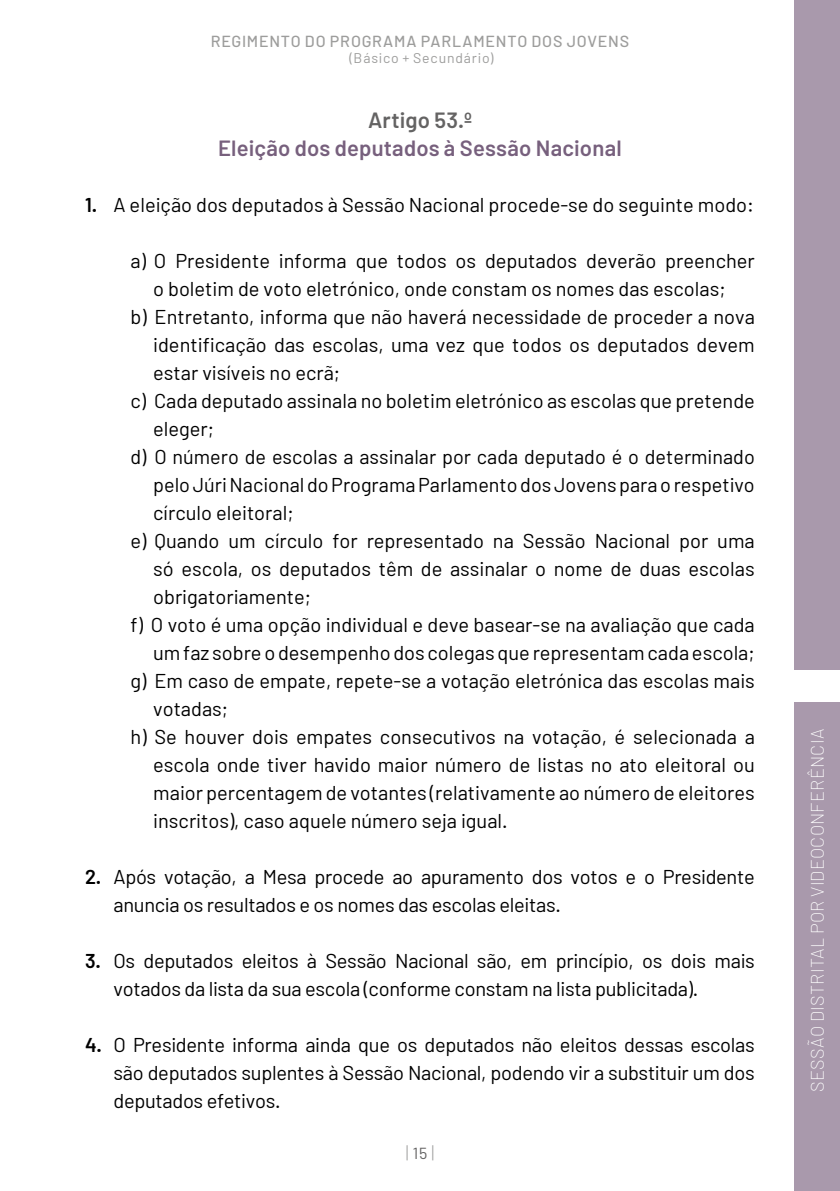
<style>
.page{position:relative;width:840px;height:1191px;background:#fff}
.page>*{position:absolute;margin:0;border:0;box-sizing:border-box;transform-origin:0 0}
.t1{font:600 22px "Barlow";letter-spacing:.01em;color:#77607d}
.t2{font:600 22px "Barlow";letter-spacing:.01em;color:#646363}
.t3{font:20px/28px "Barlow";color:#000}
.t4{font:200 18px "Barlow";letter-spacing:.015em;color:#fff}
.t5{font:300 18px "Barlow";color:#9d9d9c}
.t6{font:500 16px "Barlow";letter-spacing:.05em;color:#9d9d9c}
.t7{font:14px "Barlow";letter-spacing:.06em;color:#9d9d9c}
.s1{font-weight:600}
.s2{font-weight:400;font-size:16px;color:#646363}
</style>
<div class="page">
<div style="left:794px;top:0;width:45px;height:1191px;background:#a999ac"></div>
<div style="left:787px;top:670px;width:52px;height:32px;background:#fff"></div>
<p class="t6" style="left:211px;top:32px;width:419px">REGIMENTO DO PROGRAMA PARLAMENTO DOS JOVENS</p>
<p class="t7" style="left:349px;top:50px;width:145px">(Básico + Secundário)</p>
<p class="t2" style="left:368px;top:106px;width:105px">Artigo 53.º</p>
<p class="t1" style="left:218px;top:134px;width:405px">Eleição dos deputados à Sessão Nacional</p>
<p class="t3" style="left:85px;top:190px;width:670px"><span class="s1">1.</span> A eleição dos deputados à Sessão Nacional procede‑se do seguinte modo:</p>
<p class="t3" style="left:130px;top:246px;width:625px">a) O Presidente informa que todos os deputados deverão preencher</p>
<p class="t3" style="left:153px;top:274px;width:573px">o boletim de voto eletrónico, onde constam os nomes das escolas;</p>
<p class="t3" style="left:130px;top:302px;width:625px">b) Entretanto, informa que não haverá necessidade de proceder a nova</p>
<p class="t3" style="left:153px;top:330px;width:602px">identificação das escolas, uma vez que todos os deputados devem</p>
<p class="t3" style="left:153px;top:358px;width:188px">estar visíveis no ecrã;</p>
<p class="t3" style="left:130px;top:386px;width:625px">c) Cada deputado assinala no boletim eletrónico as escolas que pretende</p>
<p class="t3" style="left:153px;top:414px;width:62px">eleger;</p>
<p class="t3" style="left:130px;top:442px;width:625px">d) O número de escolas a assinalar por cada deputado é o determinado</p>
<p class="t3" style="left:153px;top:470px;width:602px">pelo Júri Nacional do Programa Parlamento dos Jovens para o respetivo</p>
<p class="t3" style="left:153px;top:498px;width:142px">círculo eleitoral;</p>
<p class="t3" style="left:130px;top:526px;width:625px">e) Quando um círculo for representado na Sessão Nacional por uma</p>
<p class="t3" style="left:153px;top:554px;width:602px">só escola, os deputados têm de assinalar o nome de duas escolas</p>
<p class="t3" style="left:153px;top:582px;width:159px">obrigatoriamente;</p>
<p class="t3" style="left:130px;top:610px;width:625px">f) O voto é uma opção individual e deve basear-se na avaliação que cada</p>
<p class="t3" style="left:153px;top:638px;width:602px">um faz sobre o desempenho dos colegas que representam cada escola;</p>
<p class="t3" style="left:130px;top:666px;width:625px">g) Em caso de empate, repete-se a votação eletrónica das escolas mais</p>
<p class="t3" style="left:153px;top:694px;width:76px">votadas;</p>
<p class="t3" style="left:130px;top:722px;width:625px">h) Se houver dois empates consecutivos na votação, é selecionada a</p>
<p class="t3" style="left:153px;top:750px;width:602px">escola onde tiver havido maior número de listas no ato eleitoral ou</p>
<p class="t3" style="left:153px;top:778px;width:602px">maior percentagem de votantes (relativamente ao número de eleitores</p>
<p class="t3" style="left:153px;top:806px;width:356px">inscritos), caso aquele número seja igual.</p>
<p class="t3" style="left:113px;top:862px;width:642px;text-indent:-28px"><span class="s1">2.</span> Após votação, a Mesa procede ao apuramento dos votos e o Presidente anuncia os resultados e os nomes das escolas eleitas.</p>
<p class="t3" style="left:113px;top:946px;width:642px;text-indent:-28px"><span class="s1">3.</span> Os deputados eleitos à Sessão Nacional são, em princípio, os dois mais votados da lista da sua escola (conforme constam na lista publicitada).</p>
<p class="t3" style="left:113px;top:1030px;width:642px;text-align:justify;text-indent:-28px"><span class="s1">4.</span> O Presidente informa ainda que os deputados não eleitos dessas escolas são deputados suplentes à Sessão Nacional, podendo vir a substituir um dos deputados efetivos.</p>
<p class="t5" style="left:405px;top:1141px;width:30px">|<span class="s2">15</span>|</p>
<p class="t4" style="left:805px;top:1092px;width:364px;rotate:-90deg">SESSÃO DISTRITAL POR VIDEOCONFERÊNCIA</p>
</div>
